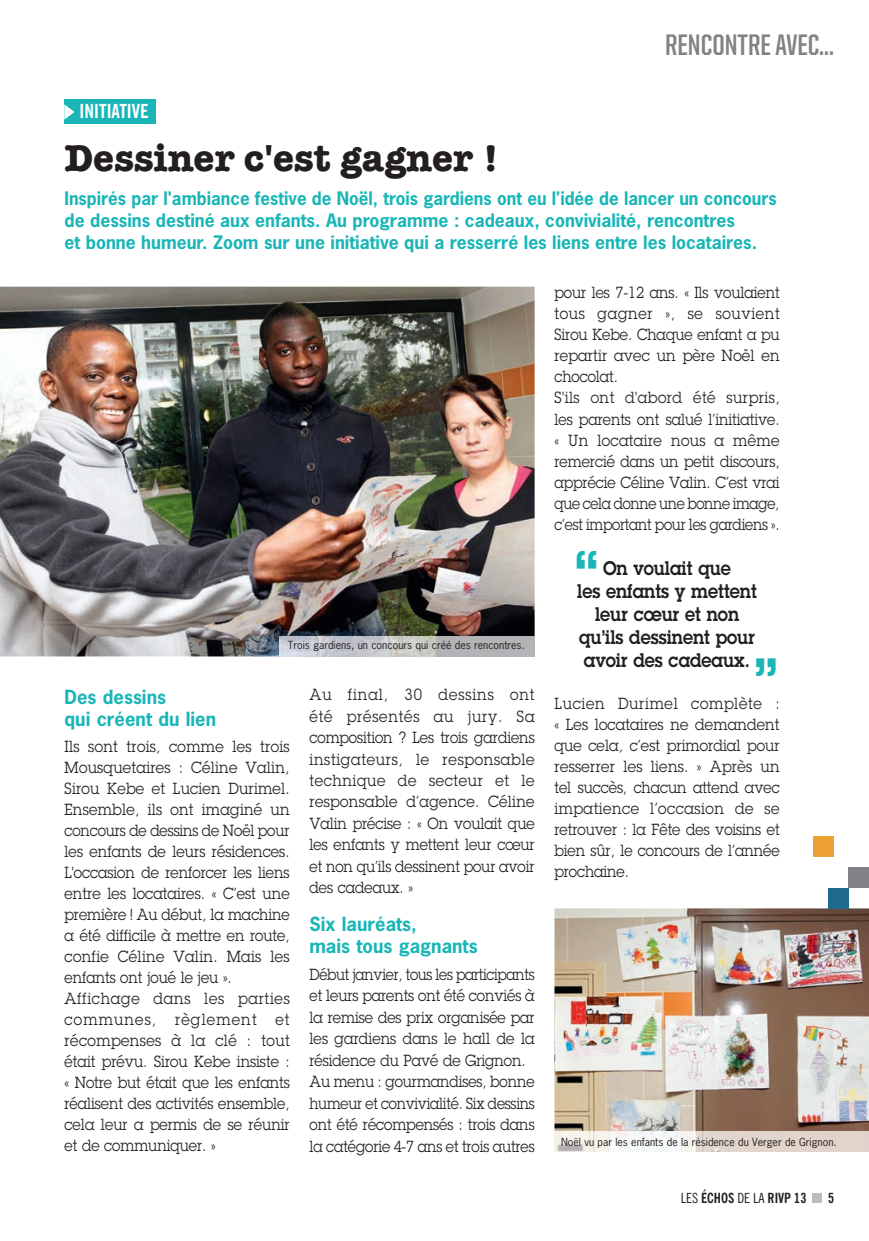
<style>
.page{position:relative;width:869px;height:1241px;background:#fff}
.page>*{position:absolute;margin:0;border:0;box-sizing:border-box;transform-origin:0 0}
.t1{font:700 54.07px "Lubalin Graph Std";color:#1ab6b7;scale:.9 1}
.t2{font:700 38.5px "American Typewriter";color:#231f20}
.t3{font:700 29.75px "United Sans Cond";color:#808285}
.t4{font:600 19.25px/23.1px "Lubalin Graph Std";color:#231f20;text-align:center;scale:.9 1}
.t5{font:700 condensed 19.25px "News Gothic BT";color:#fff}
.t6{font:700 18.38px/22.1px "News Gothic";color:#1ab6b7}
.t7{font:700 17.5px/21.9px "News Gothic";color:#1ab6b7}
.t8{font:15.75px/21px "Lubalin Graph Std";color:#231f20;text-align:justify;scale:.92 1}
.t9{font:15.75px/21px "Lubalin Graph Std";color:#231f20;scale:.9 1}
.t10{font:15.75px/21.5px "Lubalin Graph Std";color:#231f20;scale:.88 1}
.t11{font:700 condensed 14px "News Gothic BT";color:#231f20}
.t12{font:10.5px "News Gothic";color:#231f20}
.s1{font-weight:400}
</style>
<div class="page">
<div style="left:811px;top:1192px;width:10px;height:10px;background:#bcbdc0"></div>
<img style="left:554px;top:908px;width:314px;height:223px">
<div style="left:64px;top:99px;width:92px;height:25px;background:#1ab6b7"></div>
<svg style="left:64px;top:104px;width:10px;height:16px"></svg>
<div style="left:848px;top:867px;width:20px;height:20px;background:#808285"></div>
<div style="left:812px;top:835px;width:21px;height:21px;background:#eea133"></div>
<div style="left:827px;top:887px;width:21px;height:21px;background:#1f6a8d"></div>
<img style="left:0;top:286px;width:534px;height:370px">
<img style="left:279px;top:636px;width:255px;height:20px">
<img style="left:554px;top:1131px;width:314px;height:20px">
<h3 class="t3" style="left:664px;top:29px;width:170px">RENCONTRE AVEC...</h3>
<p class="t5" style="left:80px;top:100px;width:70px">INITIATIVE</p>
<h2 class="t2" style="left:64px;top:125px;width:436px">Dessiner c'est gagner !</h2>
<p class="t7" style="left:64px;top:187px;width:713px">Inspirés par l'ambiance festive de Noël, trois gardiens ont eu l'idée de lancer un concours de dessins destiné aux enfants. Au programme : cadeaux, convivialité, rencontres<br>et bonne humeur. Zoom sur une initiative qui a resserré les liens entre les locataires.</p>
<p class="t12" style="left:288px;top:638px;width:238px">Trois gardiens, un concours qui créé des rencontres.</p>
<p class="t6" style="left:64px;top:685px;width:153px">Des dessins<br>qui créent du lien</p>
<p class="t8" style="left:64px;top:735px;width:246px;text-align:left">Ils sont trois, comme les trois<br>Mousquetaires : Céline Valin,<br>Sirou Kebe et Lucien Durimel.<br>Ensemble, ils ont imaginé un concours de dessins de Noël pour les enfants de leurs résidences.<br>L'occasion de renforcer les liens entre les locataires. « C’est une première ! Au début, la machine a été difficile à mettre en route, confie Céline Valin. Mais les enfants ont joué le jeu ».<br>Affichage dans les parties communes, règlement et récompenses à la clé : tout était prévu. Sirou Kebe insiste : « Notre but était que les enfants réalisent des activités ensemble, cela leur a permis de se réunir et de communiquer. »</p>
<p class="t8" style="left:309px;top:683px;width:246px;line-height:21.5px">Au final, 30 dessins ont été présentés au jury. Sa composition ? Les trois gardiens instigateurs, le responsable technique de secteur et le responsable d’agence. Céline Valin précise : « On voulait que les enfants y mettent leur cœur et non qu’ils dessinent pour avoir des cadeaux. »</p>
<p class="t6" style="left:309px;top:911px;width:170px;line-height:22.6px">Six lauréats,<br>mais tous gagnants</p>
<p class="t10" style="left:309px;top:963px;width:257px">Début janvier, tous les participants et leurs parents ont été conviés à la remise des prix organisée par les gardiens dans le hall de la résidence du Pavé de Grignon.<br>Au menu : gourmandises, bonne humeur et convivialité. Six dessins ont été récompensés : trois dans la catégorie 4-7 ans et trois autres</p>
<p class="t9" style="left:554px;top:282px;width:251px">pour les 7-12 ans. « Ils voulaient tous gagner », se souvient<br>Sirou Kebe. Chaque enfant a pu repartir avec un père Noël en chocolat.<br>S'ils ont d'abord été surpris, les parents ont salué l’initiative. « Un locataire nous a même remercié dans un petit discours, apprécie Céline Valin. C’est vrai que cela donne une bonne image, c’est important pour les gardiens ».</p>
<h1 class="t1" style="left:574px;top:535px;width:28px">“</h1>
<p class="t4" style="left:577px;top:556px;width:201px">On voulait que<br>les enfants y mettent leur cœur et non qu’ils dessinent pour avoir des cadeaux.</p>
<h1 class="t1" style="left:777px;top:691px;width:28px;rotate:-180deg">“</h1>
<p class="t8" style="left:554px;top:692px;width:246px">Lucien Durimel complète : « Les locataires ne demandent que cela, c’est primordial pour resserrer les liens. » Après un tel succès, chacun attend avec impatience l’occasion de se retrouver : la Fête des voisins et bien sûr, le concours de l’année prochaine.</p>
<p class="t12" style="left:561px;top:1135px;width:277px">Noël vu par les enfants de la résidence du Verger de Grignon.</p>
<p class="t11" style="left:680px;top:1188px;width:127px"><span class="s1">LES</span> ÉCHOS <span class="s1">DE LA</span> RIVP 13</p>
<p class="t11" style="left:827px;top:1188px;width:8px">5</p>
</div>
